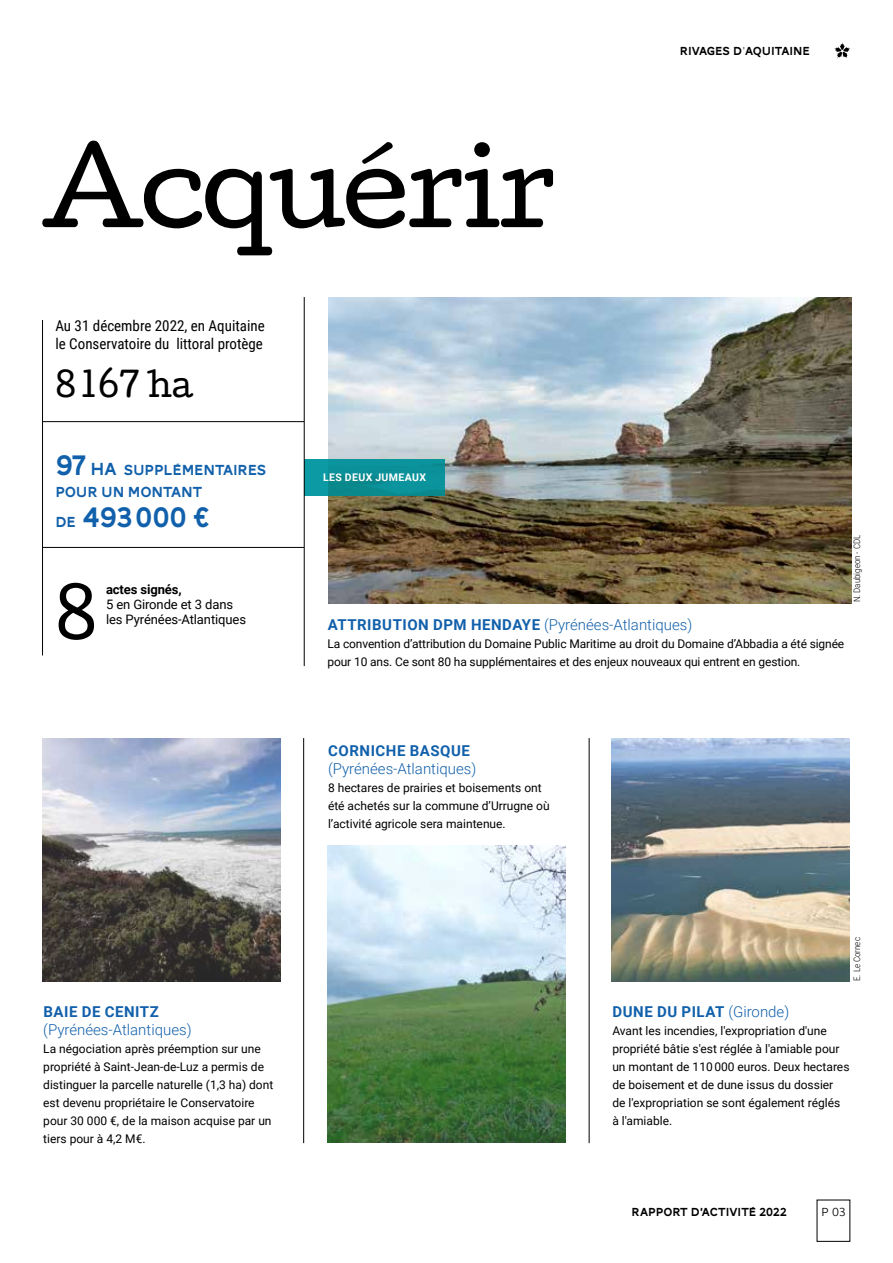
<style>
.page{position:relative;width:893px;height:1263px;background:#fff}
.page>*{position:absolute;margin:0;border:0;box-sizing:border-box;transform-origin:0 0}
.t1{font:100.5px "Cutive";letter-spacing:-.03em;color:#000;scale:1.05 1}
.t2{font:66.45px "Cutive";color:#000}
.t3{font:33px "Cutive";color:#000}
.t4{font:29.1px "AW Conqueror Carved One";letter-spacing:.01em;color:#1160ab}
.t5{font:300 15px "Roboto";color:#1160ab}
.t6{font:15px/18px "Roboto Condensed";color:#000}
.t7{font:700 15px "Roboto";letter-spacing:.035em;color:#1160ab}
.t8{font:15px/22.5px "AW Conqueror Carved One";letter-spacing:-.01em;color:#1160ab}
.t9{font:13.05px/15px "Roboto";letter-spacing:-.01em;color:#000}
.t10{font:700 13.05px "Roboto";letter-spacing:-.01em;color:#000}
.t11{font:12px/18px "Roboto";color:#000}
.t12{font:12px "AW Conqueror Carved One";color:#000}
.t13{font:300 12px "AW Conqueror Sans";color:#000}
.t14{font:700 10.5px "Roboto";letter-spacing:.035em;color:#fff}
.t15{font:300 9px "Roboto Condensed";color:#000}
.s1{font-size:29.1px}
.s2{font-size:18px}
.s3{font-size:15px}
.s4{font-weight:700}
.s5{font-weight:300}
</style>
<div class="page">
<svg style="left:834px;top:43px;width:16px;height:15px"></svg>
<img style="left:328px;top:298px;width:523px;height:305px">
<hr style="left:42px;top:320px;width:1px;height:335px;background:#000">
<svg style="left:305px;top:459px;width:140px;height:37px;background:#0a9098"></svg>
<hr style="left:43px;top:421px;width:261px;height:1px;background:#000">
<hr style="left:43px;top:547px;width:261px;height:1px;background:#000">
<hr style="left:304px;top:297px;width:1px;height:369px;background:#000">
<img style="left:43px;top:738px;width:238px;height:243px">
<img style="left:327px;top:845px;width:239px;height:297px">
<hr style="left:303px;top:738px;width:1px;height:405px;background:#000">
<img style="left:612px;top:738px;width:238px;height:243px">
<hr style="left:0;top:468px;width:1px;height:36px;background:#0c9ba4">
<hr style="left:589px;top:738px;width:1px;height:405px;background:#000">
<p class="t12" style="left:680px;top:46px;width:132px">RIVAGES D'AQUITAINE</p>
<h1 class="t1" style="left:42px;top:111px;width:491px">Acquérir</h1>
<p class="t6" style="left:55px;top:316px;width:211px">Au 31 décembre 2022, en Aquitaine le Conservatoire du littoral protège</p>
<h3 class="t3" style="left:55px;top:359px;width:139px">8167 ha</h3>
<p class="t8" style="left:55px;top:460px;width:213px"><span class="s1">97</span> <span class="s2">HA</span> SUPPLÉMENTAIRES<br>POUR UN MONTANT</p>
<h3 class="t4" style="left:55px;top:505px;width:157px"><span class="s3">DE</span> 493000 €</h3>
<h2 class="t2" style="left:55px;top:562px;width:43px">8</h2>
<p class="t10" style="left:106px;top:581px;width:77px">actes signés,</p>
<p class="t9" style="left:106px;top:597px;width:141px">5 en Gironde et 3 dans les Pyrénées-Atlantiques</p>
<p class="t14" style="left:323px;top:470px;width:104px">LES DEUX JUMEAUX</p>
<p class="t5" style="left:328px;top:614px;width:366px"><span class="s4">ATTRIBUTION DPM HENDAYE</span> (Pyrénées-Atlantiques)</p>
<p class="t11" style="left:327px;top:634px;width:518px">La convention d’attribution du Domaine Public Maritime au droit du Domaine d’Abbadia a été signée pour 10 ans. Ce sont 80 ha supplémentaires et des enjeux nouveaux qui entrent en gestion.</p>
<p class="t15" style="left:850px;top:602px;width:69px;rotate:-90deg">N. Daubigeon - CDL</p>
<p class="t7" style="left:328px;top:740px;width:143px">CORNICHE BASQUE</p>
<p class="t5" style="left:328px;top:758px;width:150px">(Pyrénées-Atlantiques)</p>
<p class="t11" style="left:328px;top:778px;width:223px">8 hectares de prairies et boisements ont été achetés sur la commune d’Urrugne où l’activité agricole sera maintenue.</p>
<p class="t15" style="left:850px;top:981px;width:45px;rotate:-90deg">E. Le Cornec</p>
<p class="t7" style="left:44px;top:1001px;width:117px">BAIE DE CENITZ</p>
<p class="t5" style="left:43px;top:1019px;width:150px">(Pyrénées-Atlantiques)</p>
<p class="t11" style="left:43px;top:1039px;width:231px">La négociation après préemption sur une propriété à Saint-Jean-de-Luz a permis de distinguer la parcelle naturelle (1,3 ha) dont est devenu propriétaire le Conservatoire pour 30 000 €, de la maison acquise par un tiers pour à 4,2 M€.</p>
<p class="t7" style="left:613px;top:1001px;width:178px">DUNE DU PILAT <span class="s5">(Gironde)</span></p>
<p class="t11" style="left:612px;top:1021px;width:239px">Avant les incendies, l'expropriation d'une propriété bâtie s'est réglée à l'amiable pour un montant de 110 000 euros. Deux hectares de boisement et de dune issus du dossier<br>de l'expropriation se sont également réglés à l'amiable.</p>
<p class="t12" style="left:631px;top:1207px;width:157px">RAPPORT D’ACTIVITÉ 2022</p>
<p class="t13" style="left:821px;top:1202px;width:26px">P 03</p>
</div>
